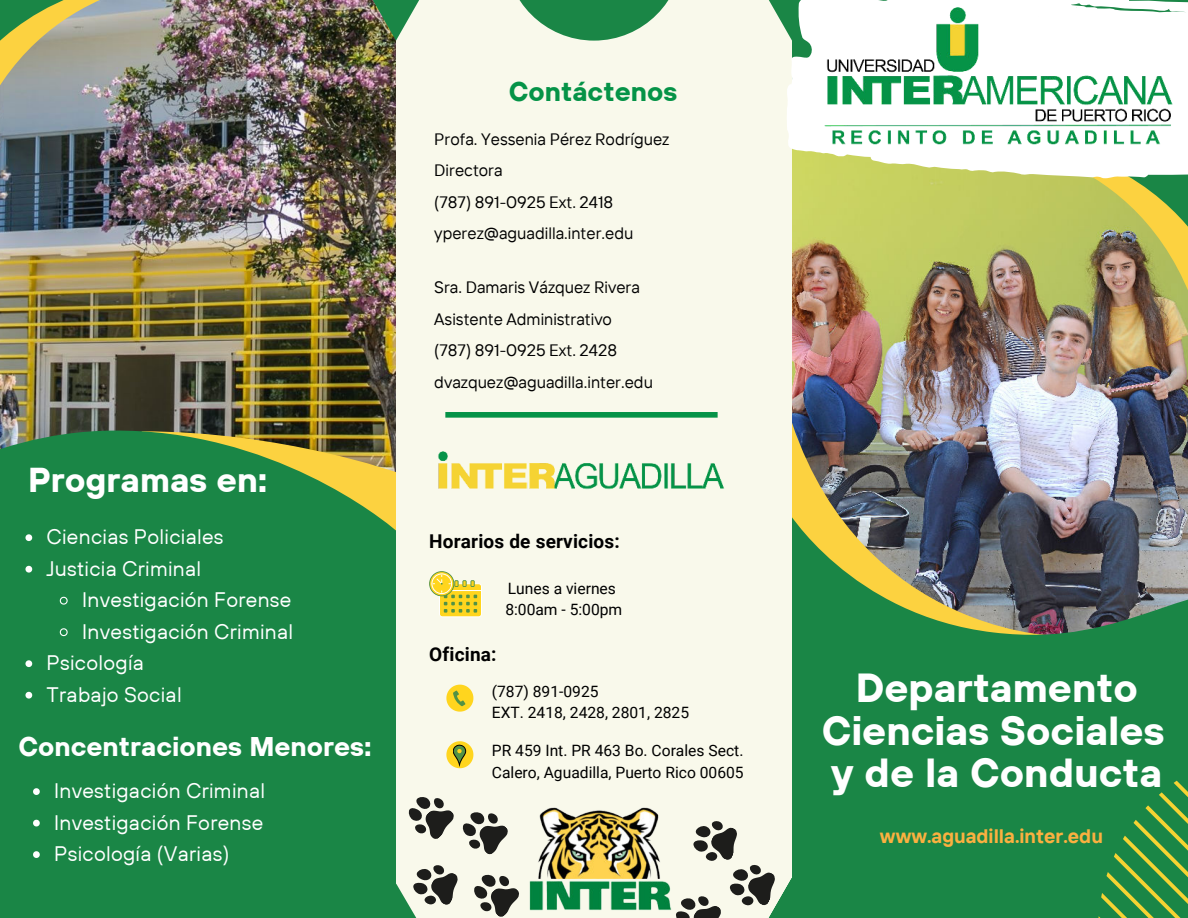
<style>
.page{position:relative;width:1188px;height:918px;background:#1a8646}
.page>*{position:absolute;margin:0;border:0;box-sizing:border-box;transform-origin:0 0}
.t1{font:700 40.5px/42.8px "TT Hoves";color:#fff;text-align:center}
.t2{font:700 34.5px "TT Hoves";color:#fff}
.t3{font:700 27px "TT Hoves";color:#fff}
.t4{font:700 27px "TT Hoves";color:#059347}
.t5{font:21px/31.5px "TT Hoves";letter-spacing:.015em;color:#fff}
.t6{font:700 19.5px "TT Interphases";color:#fbb040}
.t7{font:700 19.05px "Roboto";letter-spacing:.01em;color:#000}
.t8{font:16.5px/31.5px "TT Interphases";color:#000}
.t9{font:15.6px/21.3px "Roboto";color:#000}
</style>
<div class="page">
<img style="left:792px;top:178px;width:396px;height:330px">
<img style="left:0;top:0;width:396px;height:412px">
<img style="left:792px;top:404px;width:259px;height:104px">
<img style="left:792px;top:508px;width:396px;height:127px">
<svg style="left:0;top:412px;width:396px;height:127px"></svg>
<div style="left:396px;top:0;width:396px;height:918px;background:#f9f9eb"></div>
<img style="left:991px;top:178px;width:197px;height:150px">
<img style="left:0;top:0;width:174px;height:165px">
<img style="left:274px;top:0;width:145px;height:41px">
<svg style="left:769px;top:0;width:17px;height:30px"></svg>
<svg style="left:519px;top:0;width:150px;height:41px;fill:#1a8646"></svg>
<div style="left:445px;top:412px;width:273px;height:6px;background:#059347"></div>
<svg style="left:1098px;top:780px;width:90px;height:138px"></svg>
<img style="left:438px;top:451px;width:287px;height:38px">
<svg style="left:446px;top:685px;width:27px;height:27px"></svg>
<svg style="left:429px;top:571px;width:53px;height:46px"></svg>
<svg style="left:786px;top:0;width:402px;height:178px;background:#dbe7bf"></svg>
<img style="left:809px;top:0;width:379px;height:158px">
<svg style="left:676px;top:821px;width:116px;height:97px"></svg>
<svg style="left:396px;top:741px;width:118px;height:177px"></svg>
<img style="left:514px;top:807px;width:158px;height:104px">
<svg style="left:25px;top:534px;width:7px;height:7px"></svg>
<svg style="left:25px;top:566px;width:7px;height:7px"></svg>
<svg style="left:59px;top:596px;width:9px;height:9px"></svg>
<svg style="left:59px;top:628px;width:9px;height:9px"></svg>
<svg style="left:25px;top:660px;width:7px;height:7px"></svg>
<svg style="left:25px;top:692px;width:7px;height:7px"></svg>
<svg style="left:33px;top:788px;width:7px;height:7px"></svg>
<svg style="left:33px;top:820px;width:7px;height:6px"></svg>
<svg style="left:33px;top:851px;width:7px;height:7px"></svg>
<h2 class="t2" style="left:28px;top:457px;width:241px">Programas en:</h2>
<p class="t5" style="left:47px;top:521px;width:179px">Ciencias Policiales<br>Justicia Criminal</p>
<p class="t5" style="left:82px;top:584px;width:211px">Investigación Forense</p>
<p class="t5" style="left:82px;top:615px;width:213px">Investigación Criminal</p>
<p class="t5" style="left:47px;top:647px;width:99px">Psicología</p>
<p class="t5" style="left:47px;top:678px;width:137px">Trabajo Social</p>
<h3 class="t3" style="left:18px;top:728px;width:355px">Concentraciones Menores:</h3>
<p class="t5" style="left:54px;top:775px;width:213px;text-align:justify">Investigación Criminal Investigación Forense Psicología (Varias)</p>
<h3 class="t4" style="left:509px;top:73px;width:170px">Contáctenos</h3>
<p class="t8" style="left:434px;top:123px;width:237px">Profa. Yessenia Pérez Rodríguez<br>Directora<br>(787) 891-0925 Ext. 2418 yperez@aguadilla.inter.edu</p>
<p class="t8" style="left:434px;top:272px;width:220px">Sra. Damaris Vázquez Rivera<br>Asistente Administrativo (787) 891-0925 Ext. 2428 dvazquez@aguadilla.inter.edu</p>
<p class="t7" style="left:429px;top:528px;width:192px">Horarios de servicios:</p>
<p class="t9" style="left:505px;top:577px;width:118px">Lunes a viernes<br>8:00am - 5:00pm</p>
<p class="t7" style="left:429px;top:641px;width:69px">Oficina:</p>
<p class="t9" style="left:492px;top:680px;width:199px">(787) 891-0925<br>EXT. 2418, 2428, 2801, 2825</p>
<p class="t9" style="left:492px;top:739px;width:253px">PR 459 Int. PR 463 Bo. Corales Sect.<br>Calero, Aguadilla, Puerto Rico 00605</p>
<h1 class="t1" style="left:822px;top:665px;width:344px">Departamento<br>Ciencias Sociales y de la Conducta</h1>
<p class="t6" style="left:880px;top:824px;width:225px">www.aguadilla.inter.edu</p>
</div>
